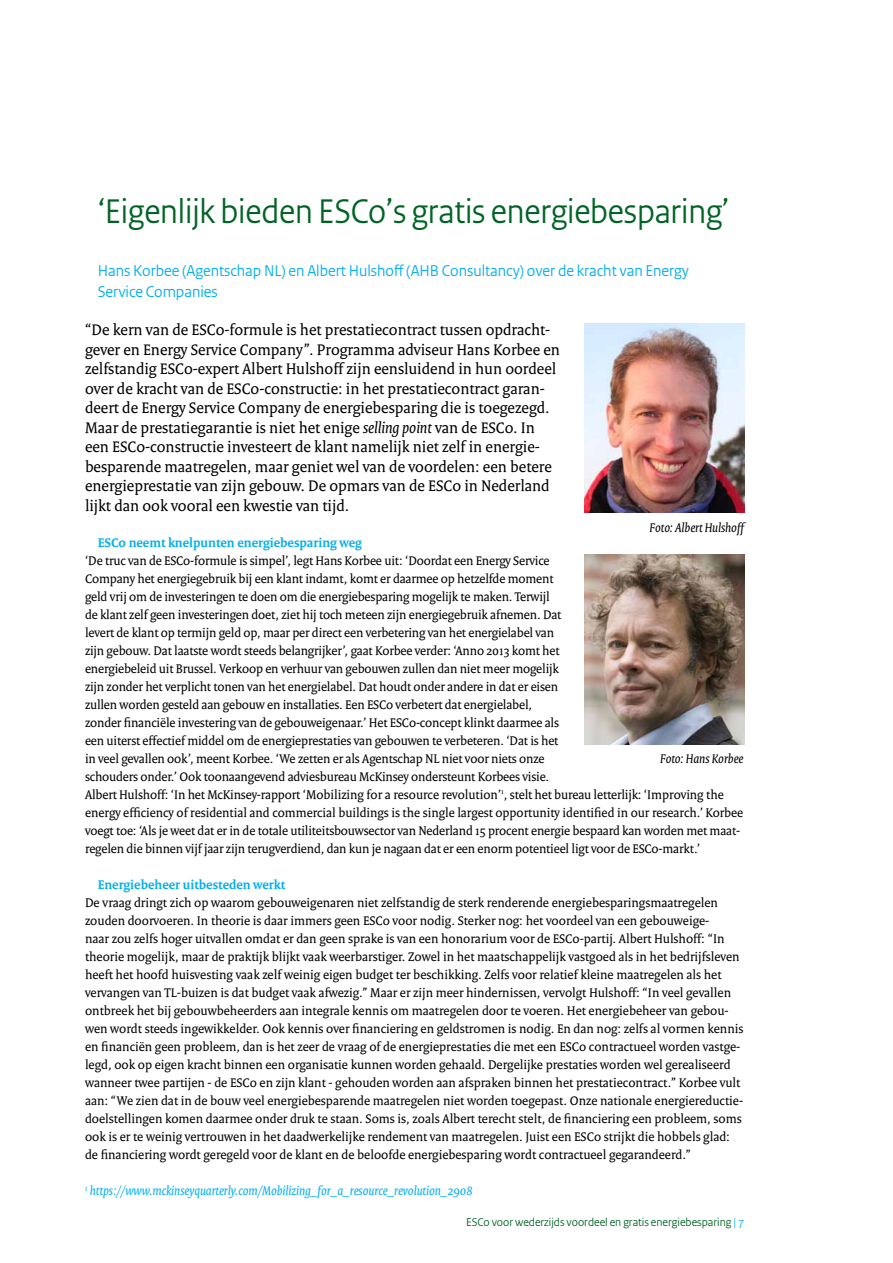
<style>
.page{position:relative;width:893px;height:1263px;background:#fff}
.page>*{position:absolute;margin:0;border:0;box-sizing:border-box;transform-origin:0 0}
.t1{font:36px "Rijksoverheid Sans";letter-spacing:-.005em;color:#006325}
.t2{font:16.5px/19.5px "Rijksoverheid Serif";color:#000}
.t3{font:16.5px/21px "Rijksoverheid Sans";color:#00aeef}
.t4{font:13.5px/18px "Rijksoverheid Serif";color:#000}
.t5{font:italic 13.5px "Rijksoverheid Serif";color:#00aeef}
.t6{font:700 13.5px "Rijksoverheid Serif";color:#00aeef}
.t7{font:italic 13.5px "Rijksoverheid Serif";color:#000}
.t8{font:12px "Rijksoverheid Sans";color:#006325}
.s1{font-style:italic}
.s2{color:#00aeef}
</style>
<div class="page">
<img style="left:585px;top:323px;width:159px;height:190px">
<img style="left:585px;top:555px;width:159px;height:190px">
<h1 class="t1" style="left:98px;top:190px;width:633px">‘Eigenlijk bieden ESCo’s gratis energiebesparing’</h1>
<p class="t3" style="left:98px;top:260px;width:593px">Hans Korbee (Agentschap NL) en Albert Hulshoff (AHB Consultancy) over de kracht van Energy<br>Service Companies</p>
<p class="t2" style="left:85px;top:320px;width:476px">“De kern van de ESCo-formule is het prestatiecontract tussen opdracht&shy;gever en Energy Service Company”. Programma adviseur Hans Korbee en zelfstandig ESCo-expert Albert Hulshoff zijn eensluidend in hun oordeel over de kracht van de ESCo-constructie: in het prestatiecontract garan&shy;deert de Energy Service Company de energiebesparing die is toegezegd.<br>Maar de prestatiegarantie is niet het enige <span class="s1">selling point</span> van de ESCo. In een ESCo-constructie investeert de klant namelijk niet zelf in energie&shy;besparende maatregelen, maar geniet wel van de voordelen: een betere energieprestatie van zijn gebouw. De opmars van de ESCo in Nederland lijkt dan ook vooral een kwestie van tijd.</p>
<p class="t6" style="left:98px;top:534px;width:265px">ESCo neemt knelpunten energiebesparing weg</p>
<p class="t4" style="left:85px;top:551px;width:660px">‘De truc van de ESCo-formule is simpel’, legt Hans Korbee uit: ‘Doordat een Energy Service<br>Company het energiegebruik bij een klant indamt, komt er daarmee op hetzelfde moment<br>geld vrij om de investeringen te doen om die energiebesparing mogelijk te maken. Terwijl<br>de klant zelf geen investeringen doet, ziet hij toch meteen zijn energiegebruik afnemen. Dat<br>levert de klant op termijn geld op, maar per direct een verbetering van het energielabel van<br>zijn gebouw. Dat laatste wordt steeds belangrijker’, gaat Korbee verder: ‘Anno 2013 komt het<br>energiebeleid uit Brussel. Verkoop en verhuur van gebouwen zullen dan niet meer mogelijk<br>zijn zonder het verplicht tonen van het energielabel. Dat houdt onder andere in dat er eisen<br>zullen worden gesteld aan gebouw en installaties. Een ESCo verbetert dat energielabel,<br>zonder financiële investering van de gebouweigenaar.’ Het ESCo-concept klinkt daarmee als<br>een uiterst effectief middel om de energieprestaties van gebouwen te verbeteren. ‘Dat is het<br>in veel gevallen ook’, meent Korbee. ‘We zetten er als Agentschap NL niet voor niets onze<br>schouders onder.’ Ook toonaangevend adviesbureau McKinsey ondersteunt Korbees visie.<br>Albert Hulshoff: ‘In het McKinsey-rapport ‘Mobilizing for a resource revolution’<sup>1</sup>, stelt het bureau letterlijk: ‘Improving the energy efficiency of residential and commercial buildings is the single largest opportunity identified in our research.’ Korbee voegt toe: ‘Als je weet dat er in de totale utiliteitsbouwsector van Nederland 15 procent energie bespaard kan worden met maat&shy;regelen die binnen vijf jaar zijn terugverdiend, dan kun je nagaan dat er een enorm potentieel ligt voor de ESCo-markt.’</p>
<p class="t6" style="left:98px;top:876px;width:189px">Energiebeheer uitbesteden werkt</p>
<p class="t4" style="left:85px;top:893px;width:660px">De vraag dringt zich op waarom gebouweigenaren niet zelfstandig de sterk renderende energiebesparingsmaatregelen zouden doorvoeren. In theorie is daar immers geen ESCo voor nodig. Sterker nog: het voordeel van een gebouweige-<br>naar zou zelfs hoger uitvallen omdat er dan geen sprake is van een honorarium voor de ESCo-partij. Albert Hulshoff: “In theorie mogelijk, maar de praktijk blijkt vaak weerbarstiger. Zowel in het maatschappelijk vastgoed als in het bedrijfsleven heeft het hoofd huisvesting vaak zelf weinig eigen budget ter beschikking. Zelfs voor relatief kleine maatregelen als het vervangen van TL-buizen is dat budget vaak afwezig.” Maar er zijn meer hindernissen, vervolgt Hulshoff: “In veel gevallen ontbreek het bij gebouwbeheerders aan integrale kennis om maatregelen door te voeren. Het energiebeheer van gebou&shy;wen wordt steeds ingewikkelder. Ook kennis over financiering en geldstromen is nodig. En dan nog: zelfs al vormen kennis en financiën geen probleem, dan is het zeer de vraag of de energieprestaties die met een ESCo contractueel worden vastge&shy;legd, ook op eigen kracht binnen een organisatie kunnen worden gehaald. Dergelijke prestaties worden wel gerealiseerd wanneer twee partijen - de ESCo en zijn klant - gehouden worden aan afspraken binnen het prestatiecontract.” Korbee vult aan: “We zien dat in de bouw veel energiebesparende maatregelen niet worden toegepast. Onze nationale energiereductie&shy;doelstellingen komen daarmee onder druk te staan. Soms is, zoals Albert terecht stelt, de financiering een probleem, soms ook is er te weinig vertrouwen in het daadwerkelijke rendement van maatregelen. Juist een ESCo strijkt die hobbels glad: de financiering wordt geregeld voor de klant en de beloofde energiebesparing wordt contractueel gegarandeerd.”</p>
<p class="t5" style="left:85px;top:1182px;width:389px"><sup>1</sup> https://www.mckinseyquarterly.com/Mobilizing_for_a_resource_revolution_2908</p>
<p class="t7" style="left:650px;top:519px;width:98px">Foto: Albert Hulshoff</p>
<p class="t7" style="left:660px;top:750px;width:85px">Foto: Hans Korbee</p>
<p class="t8" style="left:466px;top:1215px;width:280px">ESCo voor wederzijds voordeel en gratis energiebesparing <span class="s2">| 7</span></p>
</div>
